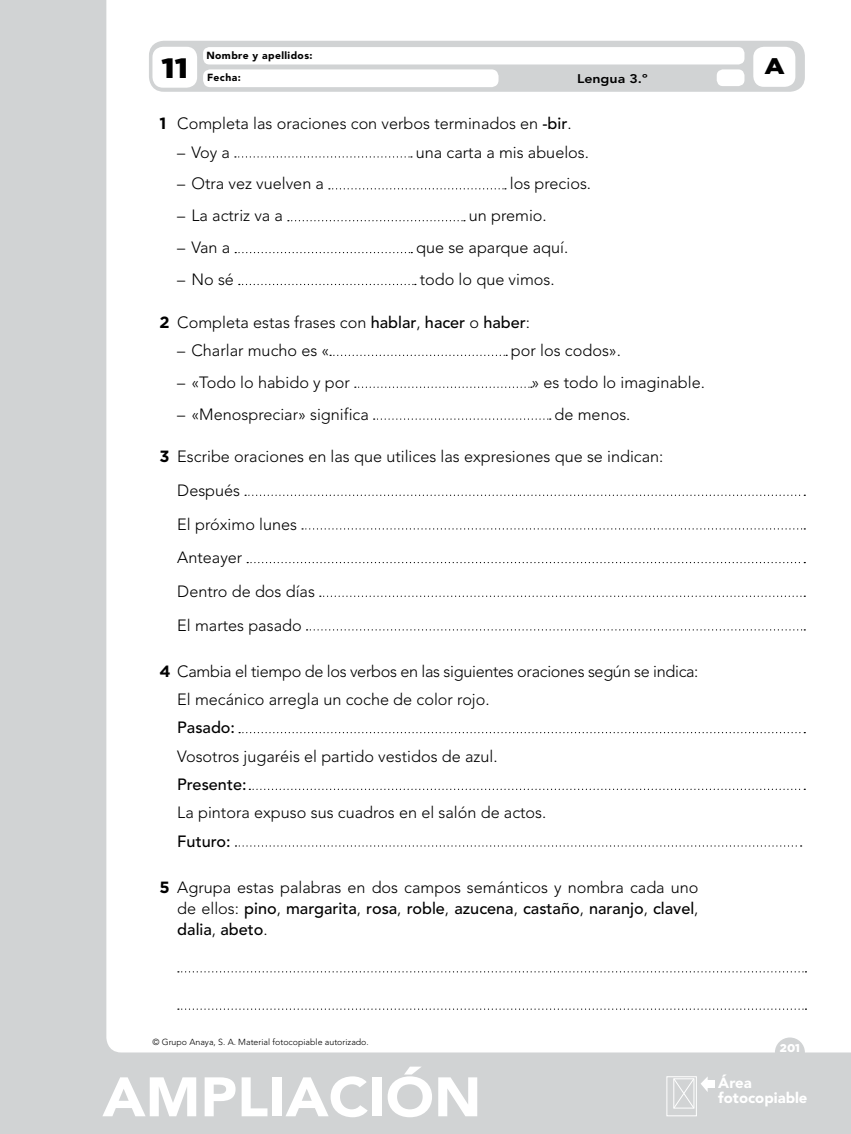
<style>
.page{position:relative;width:851px;height:1134px;background:#fff}
.page>*{position:absolute;margin:0;border:0;box-sizing:border-box;transform-origin:0 0}
.t1{font:900 55px "Avenir LT Std";color:#fff;scale:1.06 1}
.t2{font:900 27.88px "Gotham";color:#000;scale:1.13 1}
.t3{font:900 22.5px "Gotham";color:#000;scale:1.13 1}
.nucleoTexto{font:300 16.25px/21.2px "Avenir LT Std";color:#000;text-align:justify}
.nucleoTexto-2{font:300 16.25px "Avenir LT Std";letter-spacing:-.02em;color:#000}
.nucleoTexto-3{font:500 16.25px "Avenir LT Std";color:#000}
.t4{font:900 14.88px/14.9px "Avenir LT Std";color:#fff}
.t5{font:800 12.5px "Avenir LT Std";color:#000;scale:1.13 1}
.t6{font:900 11.25px "Gotham";color:#fff}
.t7{font:900 10.25px "Avenir LT Std";letter-spacing:.04em;color:#000}
.t8{font:300 8.75px "Avenir LT Std";color:#000}
.s1{font-family:"Gotham";font-weight:700}
.s2{font-weight:500}
</style>
<div class="page">
<div style="left:0;top:0;width:850px;height:1134px;background:#d1d3d4"></div>
<div style="left:106px;top:0;width:744px;height:1052px;background:#fff"></div>
<div style="left:774px;top:1037px;width:30px;height:30px;background:#d1d3d4;border-radius:50%"></div>
<div style="left:666px;top:1076px;width:30px;height:40px;border:1px solid #fff"></div>
<svg style="left:672px;top:1076px;width:35px;height:33px"></svg>
<div style="left:706px;top:1081px;width:8px;height:7px;background:#fff"></div>
<div style="left:149px;top:41px;width:655px;height:51px;background:#d1d3d4;border-radius:15px"></div>
<div style="left:152px;top:47px;width:45px;height:41px;background:#fff;border-radius:11px"></div>
<div style="left:716px;top:69px;width:28px;height:17px;background:#fff;border-radius:6px"></div>
<div style="left:753px;top:47px;width:42px;height:40px;background:#fff;border-radius:11px"></div>
<div style="left:203px;top:69px;width:295px;height:18px;background:#fff;border-radius:7px"></div>
<div style="left:203px;top:47px;width:541px;height:17px;background:#fff;border-radius:6px"></div>
<svg style="left:235px;top:156px;width:177px;height:2px"></svg>
<svg style="left:329px;top:188px;width:177px;height:1px"></svg>
<svg style="left:288px;top:220px;width:177px;height:1px"></svg>
<svg style="left:235px;top:252px;width:177px;height:1px"></svg>
<svg style="left:239px;top:284px;width:177px;height:1px"></svg>
<svg style="left:330px;top:355px;width:177px;height:1px"></svg>
<svg style="left:355px;top:387px;width:177px;height:1px"></svg>
<svg style="left:373px;top:418px;width:177px;height:2px"></svg>
<svg style="left:245px;top:495px;width:560px;height:1px"></svg>
<svg style="left:302px;top:528px;width:503px;height:1px"></svg>
<svg style="left:247px;top:562px;width:558px;height:1px"></svg>
<svg style="left:320px;top:596px;width:485px;height:1px"></svg>
<svg style="left:306px;top:629px;width:499px;height:1px"></svg>
<svg style="left:239px;top:732px;width:566px;height:1px"></svg>
<svg style="left:249px;top:789px;width:556px;height:1px"></svg>
<svg style="left:235px;top:845px;width:566px;height:2px"></svg>
<svg style="left:178px;top:971px;width:628px;height:1px"></svg>
<svg style="left:178px;top:1008px;width:628px;height:2px"></svg>
<p class="t2" style="left:161px;top:49px;width:25px">11</p>
<p class="t7" style="left:206px;top:49px;width:108px">Nombre y apellidos:</p>
<p class="t7" style="left:207px;top:71px;width:35px">Fecha:</p>
<p class="t5" style="left:577px;top:72px;width:64px">Lengua 3.º</p>
<p class="nucleoTexto" style="left:159px;top:113px;width:413px"><span class="s1">1</span> Completa las oraciones con verbos terminados en <span class="s2">-bir</span>.</p>
<p class="nucleoTexto" style="left:177px;top:141px;width:54px">– Voy a</p>
<p class="nucleoTexto" style="left:416px;top:141px;width:175px">una carta a mis abuelos.</p>
<p class="nucleoTexto" style="left:177px;top:173px;width:148px">– Otra vez vuelven a</p>
<p class="nucleoTexto" style="left:509px;top:173px;width:83px">los precios.</p>
<p class="nucleoTexto" style="left:177px;top:205px;width:107px">– La actriz va a</p>
<p class="nucleoTexto" style="left:468px;top:205px;width:79px">un premio.</p>
<p class="nucleoTexto" style="left:177px;top:237px;width:55px">– Van a</p>
<p class="nucleoTexto" style="left:416px;top:237px;width:154px">que se aparque aquí.</p>
<p class="nucleoTexto" style="left:177px;top:269px;width:58px">– No sé</p>
<p class="nucleoTexto" style="left:419px;top:269px;width:136px">todo lo que vimos.</p>
<p class="nucleoTexto" style="left:159px;top:311px;width:372px"><span class="s1">2</span> Completa estas frases con <span class="s2">hablar</span>, <span class="s2">hacer</span> o <span class="s2">haber</span>:</p>
<p class="nucleoTexto" style="left:177px;top:340px;width:154px">– Charlar mucho es «</p>
<p class="nucleoTexto" style="left:511px;top:340px;width:111px">por los codos».</p>
<p class="nucleoTexto" style="left:177px;top:372px;width:174px">– «Todo lo habido y por</p>
<p class="nucleoTexto" style="left:531px;top:372px;width:175px">» es todo lo imaginable.</p>
<p class="nucleoTexto" style="left:177px;top:404px;width:193px">– «Menospreciar» significa</p>
<p class="nucleoTexto" style="left:554px;top:404px;width:77px">de menos.</p>
<p class="nucleoTexto" style="left:159px;top:446px;width:505px"><span class="s1">3</span> Escribe oraciones en las que utilices las expresiones que se indican:</p>
<p class="nucleoTexto" style="left:177px;top:480px;width:64px">Después</p>
<p class="nucleoTexto" style="left:177px;top:513px;width:121px">El próximo lunes</p>
<p class="nucleoTexto" style="left:177px;top:547px;width:67px">Anteayer</p>
<p class="nucleoTexto" style="left:177px;top:581px;width:139px">Dentro de dos días</p>
<p class="nucleoTexto" style="left:177px;top:614px;width:126px">El martes pasado</p>
<p class="nucleoTexto-2" style="left:159px;top:661px;width:540px"><span class="s1">4</span> Cambia el tiempo de los verbos en las siguientes oraciones según se indica:</p>
<p class="nucleoTexto" style="left:177px;top:689px;width:314px">El mecánico arregla un coche de color rojo.</p>
<p class="nucleoTexto-3" style="left:177px;top:718px;width:59px">Pasado:</p>
<p class="nucleoTexto" style="left:177px;top:745px;width:322px">Vosotros jugaréis el partido vestidos de azul.</p>
<p class="nucleoTexto-3" style="left:177px;top:775px;width:71px">Presente:</p>
<p class="nucleoTexto" style="left:177px;top:802px;width:370px">La pintora expuso sus cuadros en el salón de actos.</p>
<p class="nucleoTexto-3" style="left:177px;top:832px;width:55px">Futuro:</p>
<p class="nucleoTexto" style="left:177px;top:876px;width:522px;text-indent:-18px"><span class="s1">5</span> Agrupa estas palabras en dos campos semánticos y nombra cada uno de ellos: <span class="s2">pino</span>, <span class="s2">margarita</span>, <span class="s2">rosa</span>, <span class="s2">roble</span>, <span class="s2">azucena</span>, <span class="s2">castaño</span>, <span class="s2">naranjo</span>, <span class="s2">clavel</span>, <span class="s2">dalia</span>, <span class="s2">abeto</span>.</p>
<p class="t3" style="left:764px;top:51px;width:19px">A</p>
<p class="t8" style="left:152px;top:1037px;width:218px">© Grupo Anaya, S. A. Material fotocopiable autorizado.</p>
<p class="t1" style="left:102px;top:1064px;width:359px">AMPLIACIÓN</p>
<p class="t6" style="left:779px;top:1040px;width:21px">201</p>
<p class="t4" style="left:718px;top:1075px;width:91px">Área fotocopiable</p>
</div>
